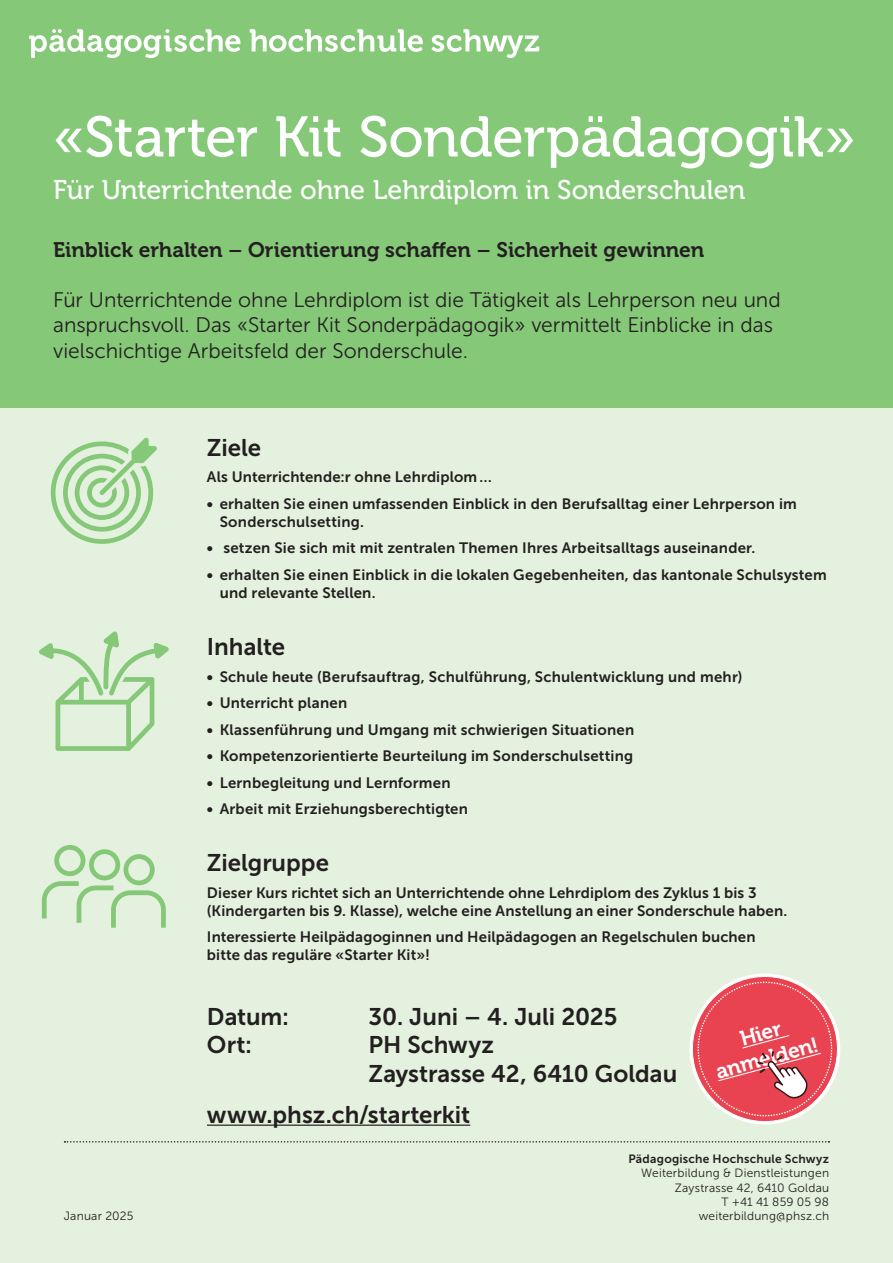
<style>
.page{position:relative;width:893px;height:1263px;background:#85c878}
.page>*{position:absolute;margin:0;border:0;box-sizing:border-box;transform-origin:0 0}
.TITEL_H1{font:57px "Museo 500";letter-spacing:-.01em;color:#fff}
.TITEL_H1-2{font:27px "Museo 500";letter-spacing:-.005em;color:#fff}
.TITEL_H2_weiss{font:24px/28.8px "Museo Sans 700";color:#231f20}
.t1{font:21.15px/25.3px "Museo 700";color:#fff;text-align:center}
.FLIESSTEXT_weiss{font:21px/25.2px "Museo Sans 300";color:#231f20}
.TITEL_H2_weiss-2{font:21px "Museo 700";color:#231f20}
.tabelle_text{font:15px/18px "Museo Sans 700";letter-spacing:.01em;color:#231f20}
.inserat_adresse{font:12px "Museo Sans 300";letter-spacing:.015em;color:#231f20}
.inserat_adresse_bold{font:12px "Museo Sans 700";letter-spacing:.02em;color:#231f20}
</style>
<div class="page">
<div style="left:0;top:408px;width:893px;height:855px;background:#e4f1df"></div>
<svg style="left:250px;top:29px;width:173px;height:23px"></svg>
<svg style="left:431px;top:29px;width:108px;height:29px"></svg>
<svg style="left:29px;top:29px;width:211px;height:29px"></svg>
<hr style="left:207px;top:1124px;width:263px;height:2px;background:#231f20">
<svg style="left:65px;top:1141px;width:764px;height:1px"></svg>
<svg style="left:51px;top:437px;width:106px;height:107px"></svg>
<svg style="left:39px;top:631px;width:130px;height:120px"></svg>
<svg style="left:42px;top:845px;width:124px;height:83px"></svg>
<svg style="left:689px;top:973px;width:152px;height:152px"></svg>
<p class="TITEL_H1" style="left:53px;top:106px;width:804px">«Starter Kit Sonderpädagogik»</p>
<p class="TITEL_H1-2" style="left:53px;top:174px;width:694px">Für Unterrichtende ohne Lehrdiplom in Sonderschulen</p>
<p class="TITEL_H2_weiss-2" style="left:53px;top:238px;width:653px">Einblick erhalten – Orientierung schaffen – Sicherheit gewinnen</p>
<p class="FLIESSTEXT_weiss" style="left:53px;top:287px;width:729px">Für Unterrichtende ohne Lehrdiplom ist die Tätigkeit als Lehrperson neu und anspruchsvoll. Das «Starter Kit Sonderpädagogik» vermittelt Einblicke in das vielschichtige Arbeitsfeld der Sonderschule.</p>
<p class="TITEL_H2_weiss" style="left:207px;top:433px;width:56px">Ziele</p>
<p class="tabelle_text" style="left:207px;top:468px;width:286px">Als Unterrichtende:r ohne Lehrdiplom …</p>
<p class="tabelle_text" style="left:220px;top:494px;width:579px;text-indent:-13px">• erhalten Sie einen umfassenden Einblick in den Berufsalltag einer Lehrperson im<br>Sonderschulsetting.</p>
<p class="tabelle_text" style="left:207px;top:539px;width:550px">• setzen Sie sich mit mit zentralen Themen Ihres Arbeitsalltags auseinander.</p>
<p class="tabelle_text" style="left:220px;top:565px;width:609px;text-indent:-13px">• erhalten Sie einen Einblick in die lokalen Gegebenheiten, das kantonale Schulsystem und relevante Stellen.</p>
<p class="TITEL_H2_weiss" style="left:207px;top:632px;width:80px">Inhalte</p>
<p class="tabelle_text" style="left:207px;top:667px;width:537px">• Schule heute (Berufsauftrag, Schulführung, Schulentwicklung und mehr)</p>
<p class="tabelle_text" style="left:207px;top:694px;width:142px">• Unterricht planen</p>
<p class="tabelle_text" style="left:207px;top:720px;width:429px">• Klassenführung und Umgang mit schwierigen Situationen</p>
<p class="tabelle_text" style="left:207px;top:747px;width:428px">• Kompetenzorientierte Beurteilung im Sonderschulsetting</p>
<p class="tabelle_text" style="left:207px;top:773px;width:245px">• Lernbegleitung und Lernformen</p>
<p class="tabelle_text" style="left:207px;top:800px;width:263px">• Arbeit mit Erziehungsberechtigten</p>
<p class="TITEL_H2_weiss" style="left:207px;top:848px;width:124px">Zielgruppe</p>
<p class="tabelle_text" style="left:207px;top:883px;width:582px">Dieser Kurs richtet sich an Unterrichtende ohne Lehrdiplom des Zyklus 1 bis 3 (Kindergarten bis 9. Klasse), welche eine Anstellung an einer Sonderschule haben.</p>
<p class="tabelle_text" style="left:207px;top:928px;width:550px">Interessierte Heilpädagoginnen und Heilpädagogen an Regelschulen buchen bitte das reguläre «Starter Kit»!</p>
<p class="TITEL_H2_weiss" style="left:207px;top:1002px;width:84px">Datum:</p>
<p class="TITEL_H2_weiss" style="left:369px;top:1002px;width:250px">30. Juni – 4. Juli 2025</p>
<p class="TITEL_H2_weiss" style="left:207px;top:1031px;width:47px">Ort:</p>
<p class="TITEL_H2_weiss" style="left:369px;top:1031px;width:310px">PH Schwyz<br>Zaystrasse 42, 6410 Goldau</p>
<p class="TITEL_H2_weiss" style="left:207px;top:1100px;width:265px">www.phsz.ch/starterkit</p>
<p class="t1" style="left:706px;top:1035px;width:107px;rotate:-15deg">Hier anmelden!</p>
<p class="inserat_adresse_bold" style="left:628px;top:1152px;width:202px">Pädagogische Hochschule Schwyz</p>
<p class="inserat_adresse" style="left:641px;top:1167px;width:189px">Weiterbildung &amp; Dienstleistungen</p>
<p class="inserat_adresse" style="left:675px;top:1181px;width:156px">Zaystrasse 42, 6410 Goldau</p>
<p class="inserat_adresse" style="left:721px;top:1195px;width:109px">T +41 41 859 05 98</p>
<p class="inserat_adresse" style="left:64px;top:1210px;width:71px">Januar 2025</p>
<p class="inserat_adresse" style="left:699px;top:1210px;width:132px">weiterbildung@phsz.ch</p>
</div>
